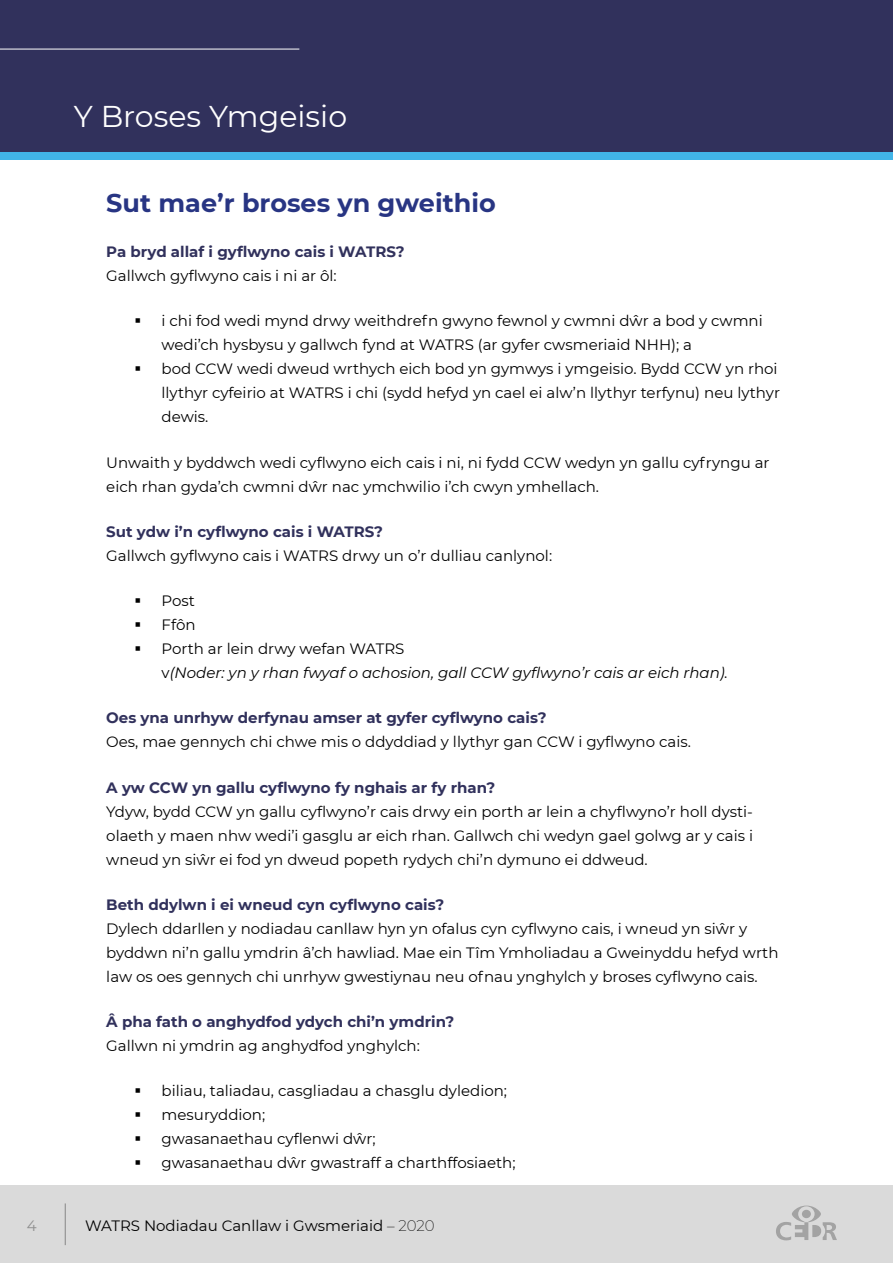
<style>
.page{position:relative;width:893px;height:1263px;background:#fff}
.page>*{position:absolute;margin:0;border:0;box-sizing:border-box;transform-origin:0 0}
.t1{font:30px "Montserrat";color:#fff}
.t2{font:700 25.5px "Montserrat";color:#283583}
.t3{font:15px/24px "Montserrat";color:#000}
.t4{font:700 15px "Montserrat";color:#31315c}
.t5{font:italic 15px/24px "Montserrat";color:#000}
.t6{font:15px "Montserrat";color:#909090}
.s1{font-style:normal}
.s2{font-weight:200}
</style>
<div class="page">
<div style="left:0;top:120px;width:893px;height:39px;background:#41b4e8"></div>
<div style="left:0;top:0;width:893px;height:152px;background:#31315c"></div>
<hr style="left:0;top:49px;width:299px;height:1px;background:#fff">
<div style="left:0;top:1185px;width:893px;height:78px;background:#dadada"></div>
<hr style="left:65px;top:1203px;width:1px;height:42px;background:#878787">
<svg style="left:776px;top:1205px;width:61px;height:35px"></svg>
<h1 class="t1" style="left:74px;top:96px;width:275px">Y Broses Ymgeisio</h1>
<h2 class="t2" style="left:106px;top:184px;width:391px">Sut mae’r broses yn gweithio</h2>
<p class="t4" style="left:106px;top:241px;width:300px">Pa bryd allaf i gyflwyno cais i WATRS?</p>
<p class="t3" style="left:106px;top:263px;width:232px">Gallwch gyflwyno cais i ni ar ôl:</p>
<p class="t3" style="left:162px;top:308px;width:620px">i chi fod wedi mynd drwy weithdrefn gwyno fewnol y cwmni dŵr a bod y cwmni wedi’ch hysbysu y gallwch fynd at WATRS (ar gyfer cwsmeriaid NHH); a<br>bod CCW wedi dweud wrthych eich bod yn gymwys i ymgeisio. Bydd CCW yn rhoi llythyr cyfeirio at WATRS i chi (sydd hefyd yn cael ei alw’n llythyr terfynu) neu lythyr dewis.</p>
<p class="t3" style="left:106px;top:450px;width:665px">Unwaith y byddwch wedi cyflwyno eich cais i ni, ni fydd CCW wedyn yn gallu cyfryngu ar eich rhan gyda’ch cwmni dŵr nac ymchwilio i’ch cwyn ymhellach.</p>
<p class="t4" style="left:106px;top:521px;width:278px">Sut ydw i’n cyflwyno cais i WATRS?</p>
<p class="t3" style="left:106px;top:543px;width:447px">Gallwch gyflwyno cais i WATRS drwy un o’r dulliau canlynol:</p>
<p class="t5" style="left:162px;top:588px;width:568px"><span class="s1">Post<br>Ffôn<br>Porth ar lein drwy wefan WATRS<br>v</span>(Noder: yn y rhan fwyaf o achosion, gall CCW gyflwyno’r cais ar eich rhan).</p>
<p class="t4" style="left:106px;top:707px;width:442px">Oes yna unrhyw derfynau amser at gyfer cyflwyno cais?</p>
<p class="t3" style="left:106px;top:729px;width:586px">Oes, mae gennych chi chwe mis o ddyddiad y llythyr gan CCW i gyflwyno cais.</p>
<p class="t4" style="left:106px;top:776px;width:390px">A yw CCW yn gallu cyflwyno fy nghais ar fy rhan?</p>
<p class="t3" style="left:106px;top:799px;width:648px;text-align:justify">Ydyw, bydd CCW yn gallu cyflwyno’r cais drwy ein porth ar lein a chyflwyno’r holl dysti&shy;olaeth y maen nhw wedi’i gasglu ar eich rhan. Gallwch chi wedyn gael golwg ar y cais i wneud yn siŵr ei fod yn dweud popeth rydych chi’n dymuno ei ddweud.</p>
<p class="t4" style="left:106px;top:894px;width:340px">Beth ddylwn i ei wneud cyn cyflwyno cais?</p>
<p class="t3" style="left:106px;top:916px;width:674px">Dylech ddarllen y nodiadau canllaw hyn yn ofalus cyn cyflwyno cais, i wneud yn siŵr y byddwn ni’n gallu ymdrin â’ch hawliad. Mae ein Tîm Ymholiadau a Gweinyddu hefyd wrth law os oes gennych chi unrhyw gwestiynau neu ofnau ynghylch y broses cyflwyno cais.</p>
<p class="t4" style="left:106px;top:1011px;width:349px">Â pha fath o anghydfod ydych chi’n ymdrin?</p>
<p class="t3" style="left:106px;top:1033px;width:315px">Gallwn ni ymdrin ag anghydfod ynghylch:</p>
<p class="t3" style="left:162px;top:1078px;width:355px">biliau, taliadau, casgliadau a chasglu dyledion; mesuryddion;<br>gwasanaethau cyflenwi dŵr;<br>gwasanaethau dŵr gwastraff a charthffosiaeth;</p>
<p class="t6" style="left:27px;top:1215px;width:11px">4</p>
<p class="t3" style="left:85px;top:1213px;width:351px">WATRS Nodiadau Canllaw i Gwsmeriaid <span class="s2">– 2020</span></p>
</div>
